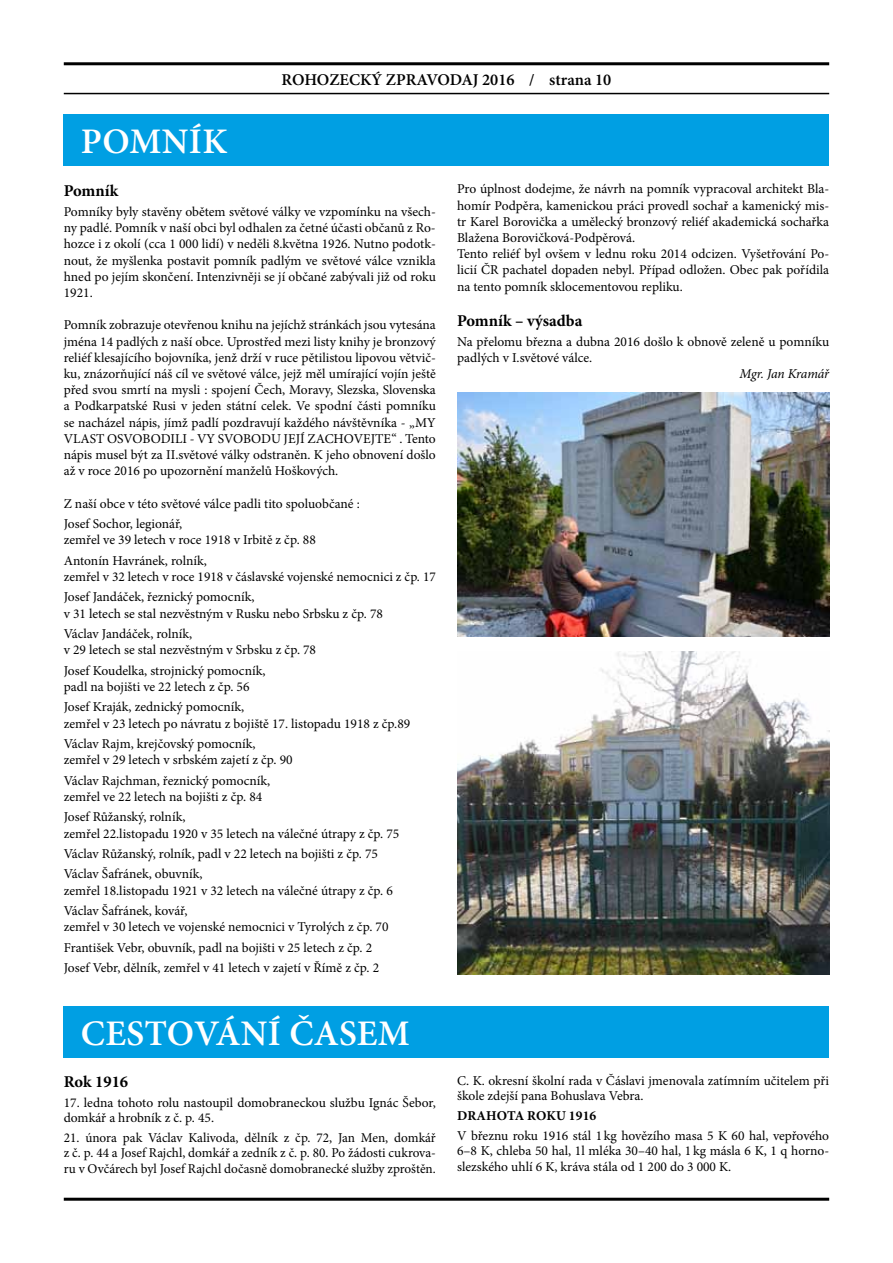
<style>
.page{position:relative;width:893px;height:1263px;background:#fff}
.page>*{position:absolute;margin:0;border:0;box-sizing:border-box;transform-origin:0 0}
.t1{font:600 36px "Minion Pro";letter-spacing:.01em;color:#fff}
.t2{font:600 16.5px "Minion Pro";color:#000}
.t3{font:700 16.5px "Minion Pro";color:#000}
.t4{font:13.5px/16.2px "Minion Pro";color:#000}
.t5{font:700 13.5px "Minion Pro";letter-spacing:.01em;color:#000}
.t6{font:italic 13.5px "Minion Pro";letter-spacing:-.015em;color:#000}
</style>
<div class="page">
<hr style="left:64px;top:93px;width:765px;height:1px;background:#000">
<hr style="left:64px;top:62px;width:765px;height:3px;background:#000">
<hr style="left:64px;top:1198px;width:765px;height:3px;background:#000">
<div style="left:64px;top:115px;width:765px;height:51px;background:#009fe3"></div>
<div style="left:64px;top:1006px;width:765px;height:51px;background:#009fe3"></div>
<img style="left:457px;top:392px;width:372px;height:244px">
<img style="left:457px;top:652px;width:372px;height:323px">
<h1 class="t1" style="left:81px;top:117px;width:146px">POMNÍK</h1>
<p class="t2" style="left:282px;top:68px;width:331px">ROHOZECKÝ ZPRAVODAJ 2016 / STRANA 10</p>
<p class="t3" style="left:64px;top:179px;width:56px">Pomník</p>
<p class="t4" style="left:64px;top:204px;width:374px;text-align:justify">Pomníky byly stavěny obětem světové války ve vzpomínku na všech&shy;ny padlé. Pomník v naší obci byl odhalen za četné účasti občanů z Ro&shy;hozce i z okolí (cca 1 000 lidí) v neděli 8.května 1926. Nutno podotk&shy;nout, že myšlenka postavit pomník padlým ve světové válce vznikla hned po jejím skončení. Intenzivněji se jí občané zabývali již od roku 1921.</p>
<p class="t4" style="left:64px;top:317px;width:374px;text-align:justify">Pomník zobrazuje otevřenou knihu na jejíchž stránkách jsou vytesána jména 14 padlých z naší obce. Uprostřed mezi listy knihy je bronzový reliéf klesajícího bojovníka, jenž drží v ruce pětilistou lipovou větvič&shy;ku, znázorňující náš cíl ve světové válce, jejž měl umírající vojín ještě před svou smrtí na mysli : spojení Čech, Moravy, Slezska, Slovenska a Podkarpatské Rusi v jeden státní celek. Ve spodní části pomníku se nacházel nápis, jímž padlí pozdravují každého návštěvníka - „MY VLAST OSVOBODILI - VY SVOBODU JEJÍ ZACHOVEJTE“ . Tento nápis musel být za II.světové války odstraněn. K jeho obnovení došlo až v roce 2016 po upozornění manželů Hoškových.</p>
<p class="t4" style="left:64px;top:493px;width:297px;line-height:20.4px">Z naší obce v této světové válce padli tito spoluobčané :<br>Josef Sochor, legionář,</p>
<p class="t4" style="left:64px;top:530px;width:254px;line-height:20.4px">zemřel ve 39 letech v roce 1918 v Irbitě z čp. 88<br>Antonín Havránek, rolník,</p>
<p class="t4" style="left:64px;top:566px;width:374px;line-height:20.4px">zemřel v 32 letech v roce 1918 v čáslavské vojenské nemocnici z čp. 17<br>Josef Jandáček, řeznický pomocník,</p>
<p class="t4" style="left:64px;top:603px;width:321px;line-height:20.4px">v 31 letech se stal nezvěstným v Rusku nebo Srbsku z čp. 78<br>Václav Jandáček, rolník,</p>
<p class="t4" style="left:64px;top:640px;width:254px;line-height:20.4px">v 29 letech se stal nezvěstným v Srbsku z čp. 78<br>Josef Koudelka, strojnický pomocník,</p>
<p class="t4" style="left:64px;top:676px;width:187px;line-height:20.4px">padl na bojišti ve 22 letech z čp. 56<br>Josef Kraják, zednický pomocník,</p>
<p class="t4" style="left:64px;top:713px;width:348px;line-height:20.4px">zemřel v 23 letech po návratu z bojiště 17. listopadu 1918 z čp.89<br>Václav Rajm, krejčovský pomocník,</p>
<p class="t4" style="left:64px;top:750px;width:230px;line-height:20.4px">zemřel v 29 letech v srbském zajetí z čp. 90<br>Václav Rajchman, řeznický pomocník,</p>
<p class="t4" style="left:64px;top:786px;width:200px;line-height:20.4px">zemřel ve 22 letech na bojišti z čp. 84<br>Josef Růžanský, rolník,</p>
<p class="t4" style="left:64px;top:823px;width:337px;line-height:20.4px">zemřel 22.listopadu 1920 v 35 letech na válečné útrapy z čp. 75<br>Václav Růžanský, rolník, padl v 22 letech na bojišti z čp. 75<br>Václav Šafránek, obuvník,</p>
<p class="t4" style="left:64px;top:880px;width:331px;line-height:20.4px">zemřel 18.listopadu 1921 v 32 letech na válečné útrapy z čp. 6<br>Václav Šafránek, kovář,</p>
<p class="t4" style="left:64px;top:917px;width:326px;line-height:20.4px">zemřel v 30 letech ve vojenské nemocnici v Tyrolých z čp. 70<br>František Vebr, obuvník, padl na bojišti v 25 letech z čp. 2<br>Josef Vebr, dělník, zemřel v 41 letech v zajetí v Římě z čp. 2</p>
<h1 class="t1" style="left:215px;top:1008px;width:196px">ÁNÍ ČASEM</h1>
<h1 class="t1" style="left:81px;top:1008px;width:49px">CESTOV</h1>
<p class="t3" style="left:64px;top:1070px;width:66px">Rok 1916</p>
<p class="t4" style="left:64px;top:1094px;width:374px;line-height:15.5px">17. ledna tohoto rolu nastoupil domobraneckou službu Ignác Šebor, domkář a hrobník z č. p. 45.</p>
<p class="t4" style="left:64px;top:1130px;width:374px;line-height:15.5px;text-align:justify">21. února pak Václav Kalivoda, dělník z čp. 72, Jan Men, domkář z č. p. 44 a Josef Rajchl, domkář a zedník z č. p. 80. Po žádosti cukrova&shy;ru v Ovčárech byl Josef Rajchl dočasně domobranecké služby zproštěn.</p>
<p class="t4" style="left:457px;top:181px;width:374px">Pro úplnost dodejme, že návrh na pomník vypracoval architekt Bla&shy;homír Podpěra, kamenickou práci provedl sochař a kamenický mis&shy;tr Karel Borovička a umělecký bronzový reliéf akademická sochařka Blažena Borovičková-Podpěrová.<br>Tento reliéf byl ovšem v lednu roku 2014 odcizen. Vyšetřování Po&shy;licií ČR pachatel dopaden nebyl. Případ odložen. Obec pak pořídila na tento pomník sklocementovou repliku.</p>
<p class="t3" style="left:457px;top:309px;width:127px">Pomník – výsadba</p>
<p class="t4" style="left:457px;top:334px;width:374px">Na přelomu března a dubna 2016 došlo k obnově zeleně u pomníku padlých v I.světové válce.</p>
<p class="t6" style="left:739px;top:364px;width:91px">Mgr. Jan Kramář</p>
<p class="t4" style="left:457px;top:1073px;width:374px;line-height:15.5px">C. K. okresní školní rada v Čáslavi jmenovala zatímním učitelem při škole zdejší pana Bohuslava Vebra.</p>
<p class="t5" style="left:457px;top:1106px;width:21px">Drahota</p>
<p class="t5" style="left:527px;top:1106px;width:11px">roku</p>
<p class="t5" style="left:569px;top:1106px;width:29px">1916</p>
<p class="t4" style="left:457px;top:1128px;width:374px;line-height:15.5px;text-align:justify">V březnu roku 1916 stál 1 kg hovězího masa 5 K 60 hal, vepřového 6–8 K, chleba 50 hal, 1l mléka 30–40 hal, 1 kg másla 6 K, 1 q horno&shy;slezského uhlí 6 K, kráva stála od 1 200 do 3 000 K.</p>
</div>
